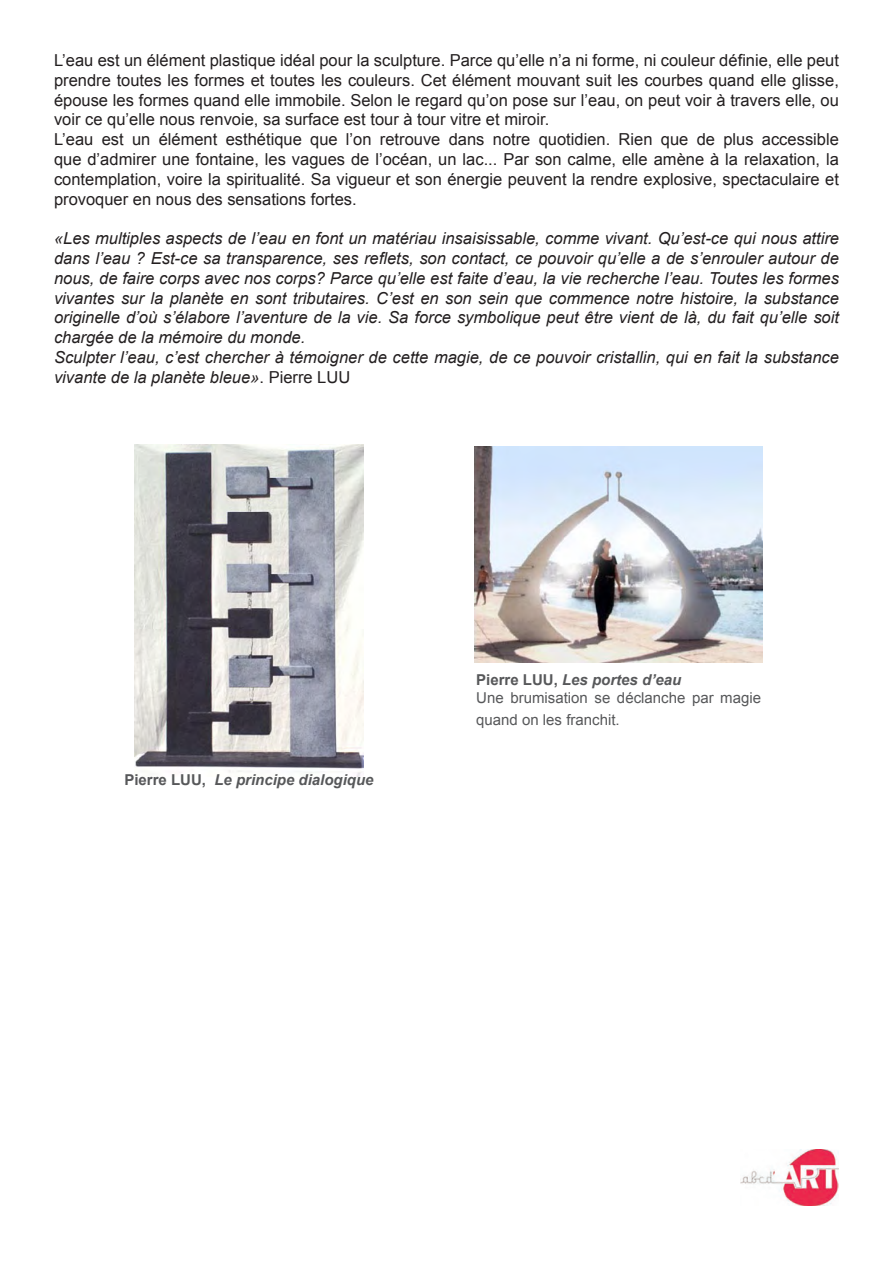
<style>
.page{position:relative;width:893px;height:1263px;background:#fff}
.page>*{position:absolute;margin:0;border:0;box-sizing:border-box;transform-origin:0 0}
.t1{font:16.5px/19.8px "Arial";color:#231f20;text-align:justify}
.t2{font:italic 16.5px/19.8px "Arial";color:#231f20;text-align:justify}
.t3{font:italic 700 15px "Arial";color:#57585a}
.t4{font:15px/21.6px "Arial";color:#57585a}
.s1{font-style:normal}
</style>
<div class="page">
<img style="left:134px;top:445px;width:230px;height:331px">
<img style="left:474px;top:446px;width:288px;height:217px">
<img style="left:740px;top:1149px;width:99px;height:56px">
<p class="t1" style="left:54px;top:50px;width:786px">L’eau est un élément plastique idéal pour la sculpture. Parce qu’elle n’a ni forme, ni couleur définie, elle peut prendre toutes les formes et toutes les couleurs. Cet élément mouvant suit les courbes quand elle glisse, épouse les formes quand elle immobile. Selon le regard qu’on pose sur l’eau, on peut voir à travers elle, ou voir ce qu’elle nous renvoie, sa surface est tour à tour vitre et miroir.</p>
<p class="t1" style="left:54px;top:130px;width:786px">L’eau est un élément esthétique que l’on retrouve dans notre quotidien. Rien que de plus accessible que d’admirer une fontaine, les vagues de l’océan, un lac... Par son calme, elle amène à la relaxation, la contemplation, voire la spiritualité. Sa vigueur et son énergie peuvent la rendre explosive, spectaculaire et provoquer en nous des sensations fortes.</p>
<p class="t2" style="left:54px;top:229px;width:786px">«Les multiples aspects de l’eau en font un matériau insaisissable, comme vivant. Qu’est-ce qui nous attire dans l’eau ? Est-ce sa transparence, ses reflets, son contact, ce pouvoir qu’elle a de s’enrouler autour de nous, de faire corps avec nos corps? Parce qu’elle est faite d’eau, la vie recherche l’eau. Toutes les formes vivantes sur la planète en sont tributaires. C’est en son sein que commence notre histoire, la substance originelle d’où s’élabore l’aventure de la vie. Sa force symbolique peut être vient de là, du fait qu’elle soit chargée de la mémoire du monde.</p>
<p class="t2" style="left:54px;top:348px;width:786px">Sculpter l’eau, c’est chercher à témoigner de cette magie, de ce pouvoir cristallin, qui en fait la substance vivante de la planète bleue»<span class="s1">. Pierre LUU</span></p>
<p class="t3" style="left:124px;top:770px;width:251px"><span class="s1">Pierre LUU,</span> Le principe dialogique</p>
<p class="t3" style="left:476px;top:670px;width:207px"><span class="s1">Pierre LUU,</span> Les portes d’eau</p>
<p class="t4" style="left:476px;top:687px;width:286px">Une brumisation se déclanche par magie quand on les franchit.</p>
</div>
